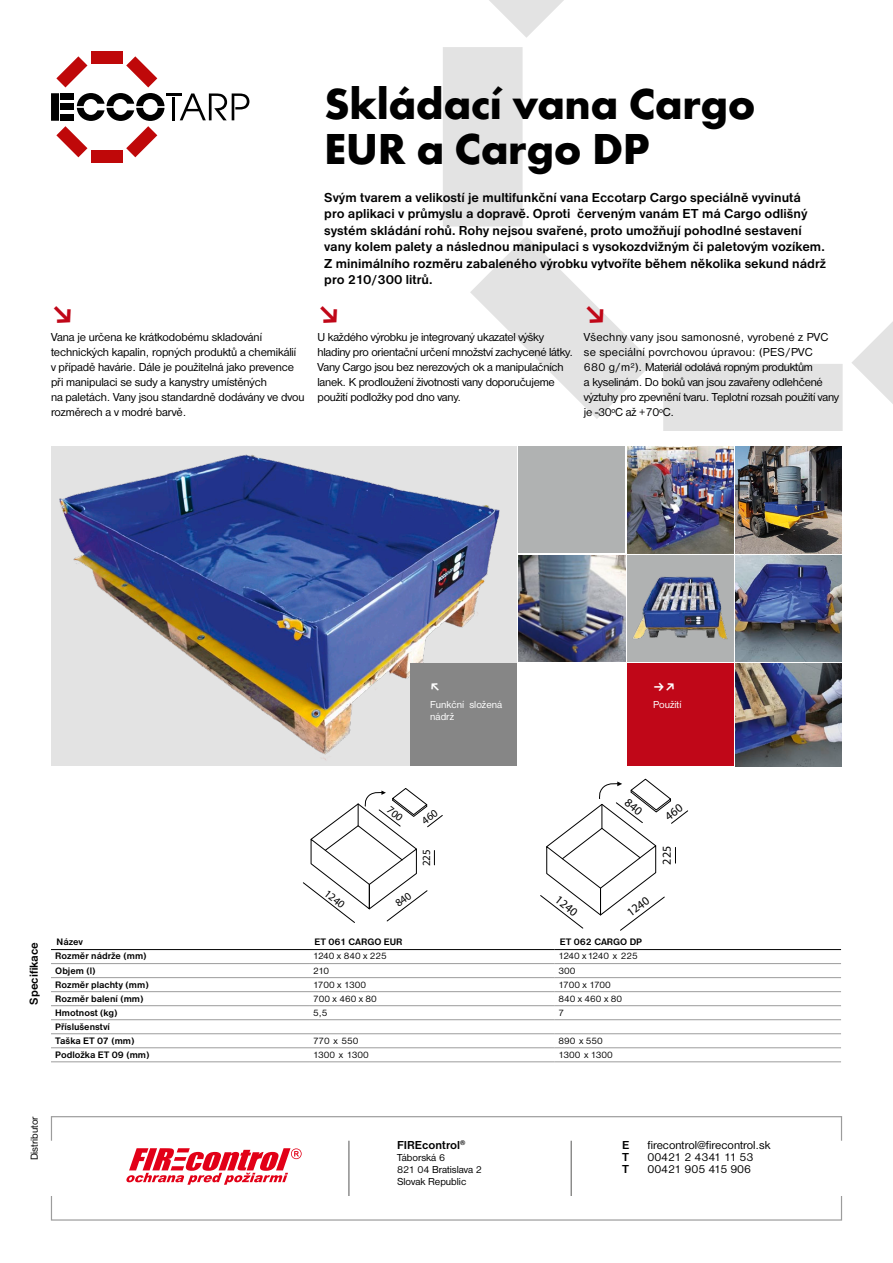
<style>
.page{position:relative;width:893px;height:1263px;background:#fff}
.page>*{position:absolute;margin:0;border:0;box-sizing:border-box;transform-origin:0 0}
.titulek{font:700 45px/45px "Futura TOT";letter-spacing:-.01em;color:#000}
.odrazky_sipky{font:33.75px "FF Dingbats Arrows One";color:#c00718}
.perex{font:700 13.5px/16.5px "Nimbus Sans DOT";color:#000}
.t1{font:12.15px "Myriad Pro";color:#000}
.odrazky{font:12px/15px "Nimbus Sans DOT";letter-spacing:-.02em;color:#000}
.odrazky-2{font:12px "Nimbus Sans DOT";color:#000}
.titulek_tech_udaje{font:700 12px "Nimbus Sans DOT";color:#000}
.t2{font:10.95px "Myriad Pro";color:#000}
.t3{font:10.5px/12px "Nimbus Sans DOT";color:#000}
.popisky{font:10.5px/12px "Nimbus Sans DOT";color:#fff}
.tabulka_text{font:9.75px "Nimbus Sans DOT";color:#000}
.tabulka_text_bold{font:700 9.75px "Nimbus Sans DOT";color:#000}
.tabulka_text_zahlavi{font:700 9.75px "Nimbus Sans DOT";color:#000}
</style>
<div class="page">
<div style="left:51px;top:1116px;width:791px;height:25px;border:1px solid #9c9c9c"></div>
<div style="left:51px;top:1195px;width:791px;height:25px;border:1px solid #9c9c9c"></div>
<svg style="left:126px;top:1148px;width:176px;height:37px"></svg>
<hr style="left:348px;top:1141px;width:1px;height:55px;background:#565655">
<hr style="left:571px;top:1141px;width:1px;height:55px;background:#565655">
<div style="left:448px;top:52px;width:70px;height:170px;background:#e3e3e3"></div>
<div style="left:443px;top:47px;width:80px;height:179px;border:10px solid #e3e3e3"></div>
<svg style="left:470px;top:236px;width:423px;height:195px"></svg>
<svg style="left:489px;top:0;width:75px;height:38px"></svg>
<img style="left:627px;top:447px;width:106px;height:106px">
<div style="left:519px;top:447px;width:106px;height:106px;background:#b0b2b2"></div>
<img style="left:519px;top:555px;width:106px;height:106px">
<div style="left:627px;top:664px;width:106px;height:102px;background:#c00718"></div>
<img style="left:736px;top:555px;width:106px;height:106px">
<div style="left:627px;top:555px;width:106px;height:106px;background:#b0b2b2"></div>
<img style="left:633px;top:576px;width:95px;height:64px">
<img style="left:736px;top:447px;width:106px;height:106px">
<img style="left:736px;top:664px;width:106px;height:102px">
<hr style="left:51px;top:963px;width:258px;height:1px;background:#9c9c9c">
<hr style="left:309px;top:963px;width:245px;height:1px;background:#9c9c9c">
<hr style="left:554px;top:963px;width:287px;height:1px;background:#9c9c9c">
<hr style="left:51px;top:977px;width:258px;height:1px;background:#9c9c9c">
<hr style="left:309px;top:977px;width:245px;height:1px;background:#9c9c9c">
<hr style="left:554px;top:977px;width:287px;height:1px;background:#9c9c9c">
<hr style="left:51px;top:991px;width:258px;height:1px;background:#9c9c9c">
<hr style="left:309px;top:991px;width:245px;height:1px;background:#9c9c9c">
<hr style="left:554px;top:991px;width:287px;height:1px;background:#9c9c9c">
<hr style="left:51px;top:1005px;width:258px;height:1px;background:#9c9c9c">
<hr style="left:309px;top:1005px;width:245px;height:1px;background:#9c9c9c">
<hr style="left:554px;top:1005px;width:287px;height:1px;background:#9c9c9c">
<hr style="left:51px;top:1019px;width:258px;height:1px;background:#9c9c9c">
<hr style="left:309px;top:1019px;width:245px;height:1px;background:#9c9c9c">
<hr style="left:554px;top:1019px;width:287px;height:1px;background:#9c9c9c">
<hr style="left:51px;top:1033px;width:258px;height:1px;background:#9c9c9c">
<hr style="left:309px;top:1033px;width:245px;height:1px;background:#9c9c9c">
<hr style="left:554px;top:1033px;width:287px;height:1px;background:#9c9c9c">
<hr style="left:51px;top:1047px;width:258px;height:1px;background:#9c9c9c">
<hr style="left:309px;top:1047px;width:245px;height:1px;background:#9c9c9c">
<hr style="left:554px;top:1047px;width:287px;height:1px;background:#9c9c9c">
<hr style="left:51px;top:1061px;width:258px;height:1px;background:#9c9c9c">
<hr style="left:309px;top:1061px;width:245px;height:1px;background:#9c9c9c">
<hr style="left:554px;top:1061px;width:287px;height:1px;background:#9c9c9c">
<hr style="left:51px;top:949px;width:258px;height:1px;background:#000">
<hr style="left:309px;top:949px;width:245px;height:1px;background:#000">
<hr style="left:554px;top:949px;width:287px;height:1px;background:#000">
<img style="left:51px;top:447px;width:459px;height:319px">
<div style="left:410px;top:664px;width:107px;height:102px;background:#868686"></div>
<div style="left:91px;top:51px;width:31px;height:13px;background:#bf0809"></div>
<div style="left:91px;top:150px;width:31px;height:13px;background:#bf0809"></div>
<svg style="left:56px;top:56px;width:31px;height:31px"></svg>
<div style="left:51px;top:93px;width:8px;height:28px;background:#000"></div>
<svg style="left:126px;top:56px;width:31px;height:31px"></svg>
<svg style="left:180px;top:93px;width:69px;height:27px"></svg>
<hr style="left:172px;top:97px;width:3px;height:23px;background:#000">
<hr style="left:166px;top:93px;width:15px;height:3px;background:#000">
<svg style="left:56px;top:93px;width:109px;height:64px"></svg>
<svg style="left:302px;top:788px;width:141px;height:135px"></svg>
<svg style="left:540px;top:778px;width:149px;height:153px"></svg>
<p class="odrazky_sipky" style="left:51px;top:303px;width:24px">●</p>
<p class="odrazky" style="left:51px;top:329px;width:255px">Vana je určena ke krátkodobému skladování technických kapalin, ropných produktů a chemikálií<br>v případě havárie. Dále je použitelná jako prevence při manipulaci se sudy a kanystry umístěných<br>na paletách. Vany jsou standardně dodávány ve dvou rozměrech a v modré barvě.</p>
<p class="titulek" style="left:324px;top:81px;width:433px">Skládací vana Cargo<br>EUR a Cargo DP</p>
<p class="perex" style="left:324px;top:189px;width:503px">Svým tvarem a velikostí je multifunkční vana Eccotarp Cargo speciálně vyvinutá<br>pro aplikaci v průmyslu a dopravě. Oproti červeným vanám ET má Cargo odlišný systém skládání rohů. Rohy nejsou svařené, proto umožňují pohodlné sestavení vany kolem palety a následnou manipulaci s vysokozdvižným či paletovým vozíkem.<br>Z minimálního rozměru zabaleného výrobku vytvoříte během několika sekund nádrž pro 210/300 litrů.</p>
<p class="odrazky_sipky" style="left:317px;top:303px;width:24px">●</p>
<p class="odrazky" style="left:317px;top:329px;width:257px">U každého výrobku je integrovaný ukazatel výšky hladiny pro orientační určení množství zachycené látky.<br>Vany Cargo jsou bez nerezových ok a manipulačních lanek. K prodloužení životnosti vany doporučujeme použití podložky pod dno vany.</p>
<p class="odrazky_sipky" style="left:584px;top:303px;width:24px">●</p>
<p class="odrazky" style="left:584px;top:329px;width:257px">Všechny vany jsou samonosné, vyrobené z PVC se speciální povrchovou úpravou: (PES/PVC<br>680 g/m²). Materiál odolává ropným produktům<br>a kyselinám. Do boků van jsou zavařeny odlehčené výztuhy pro zpevnění tvaru. Teplotní rozsah použití vany je -30ºC až +70ºC.</p>
<p class="popisky" style="left:430px;top:699px;width:74px">Funkční složená nádrž</p>
<p class="popisky" style="left:653px;top:699px;width:30px">Použití</p>
<p class="titulek_tech_udaje" style="left:27px;top:1005px;width:64px;rotate:-90deg">Specifikace</p>
<p class="t2" style="left:330px;top:887px;width:24px;rotate:39deg">1240</p>
<p class="t2" style="left:421px;top:866px;width:18px;rotate:-90deg">225</p>
<p class="t1" style="left:561px;top:893px;width:26px;rotate:39deg">1240</p>
<p class="t1" style="left:624px;top:908px;width:26px;rotate:-37deg">1240</p>
<p class="tabulka_text_zahlavi" style="left:57px;top:937px;width:28px">Název</p>
<p class="tabulka_text_zahlavi" style="left:315px;top:937px;width:89px">ET 061 CARGO EUR</p>
<p class="tabulka_text_zahlavi" style="left:560px;top:937px;width:84px">ET 062 CARGO DP</p>
<p class="tabulka_text_bold" style="left:55px;top:951px;width:93px">Rozměr nádrže (mm)</p>
<p class="tabulka_text" style="left:313px;top:951px;width:75px">1240 x 840 x 225</p>
<p class="tabulka_text" style="left:558px;top:951px;width:81px">1240 x1240 x 225</p>
<p class="tabulka_text_bold" style="left:55px;top:965px;width:42px">Objem (l)</p>
<p class="tabulka_text" style="left:313px;top:965px;width:17px">210</p>
<p class="tabulka_text" style="left:558px;top:965px;width:18px">300</p>
<p class="tabulka_text_bold" style="left:55px;top:979px;width:95px">Rozměr plachty (mm)</p>
<p class="tabulka_text" style="left:313px;top:979px;width:54px">1700 x 1300</p>
<p class="tabulka_text" style="left:558px;top:979px;width:54px">1700 x 1700</p>
<p class="tabulka_text_bold" style="left:55px;top:993px;width:90px">Rozměr balení (mm)</p>
<p class="tabulka_text" style="left:313px;top:993px;width:65px">700 x 460 x 80</p>
<p class="tabulka_text" style="left:558px;top:993px;width:65px">840 x 460 x 80</p>
<p class="tabulka_text_bold" style="left:55px;top:1007px;width:64px">Hmotnost (kg)</p>
<p class="tabulka_text" style="left:313px;top:1007px;width:16px">5,5</p>
<p class="tabulka_text" style="left:558px;top:1007px;width:7px">7</p>
<p class="tabulka_text_zahlavi" style="left:55px;top:1021px;width:56px">Příslušenství</p>
<p class="tabulka_text_bold" style="left:55px;top:1035px;width:81px">Taška ET 07 (mm)</p>
<p class="tabulka_text" style="left:313px;top:1035px;width:47px">770 x 550</p>
<p class="tabulka_text" style="left:558px;top:1035px;width:46px">890 x 550</p>
<p class="tabulka_text_bold" style="left:55px;top:1049px;width:96px">Podložka ET 09 (mm)</p>
<p class="tabulka_text" style="left:313px;top:1049px;width:57px">1300 x 1300</p>
<p class="tabulka_text" style="left:558px;top:1049px;width:56px">1300 x 1300</p>
<p class="t1" style="left:660px;top:864px;width:20px;rotate:-90deg">225</p>
<p class="t3" style="left:29px;top:1160px;width:46px;rotate:-90deg">Distributor</p>
<p class="titulek_tech_udaje" style="left:397px;top:1138px;width:70px">FIREcontrol<sup>®</sup></p>
<p class="t3" style="left:397px;top:1151px;width:86px">Táborská 6<br>821 04 Bratislava 2<br>Slovak Republic</p>
<p class="titulek_tech_udaje" style="left:622px;top:1138px;width:9px">E</p>
<p class="odrazky-2" style="left:647px;top:1138px;width:125px">firecontrol@firecontrol.sk</p>
<p class="titulek_tech_udaje" style="left:622px;top:1150px;width:8px">T</p>
<p class="odrazky-2" style="left:647px;top:1150px;width:108px">00421 2 4341 11 53</p>
<p class="titulek_tech_udaje" style="left:622px;top:1162px;width:8px">T</p>
<p class="odrazky-2" style="left:647px;top:1162px;width:105px">00421 905 415 906</p>
</div>
